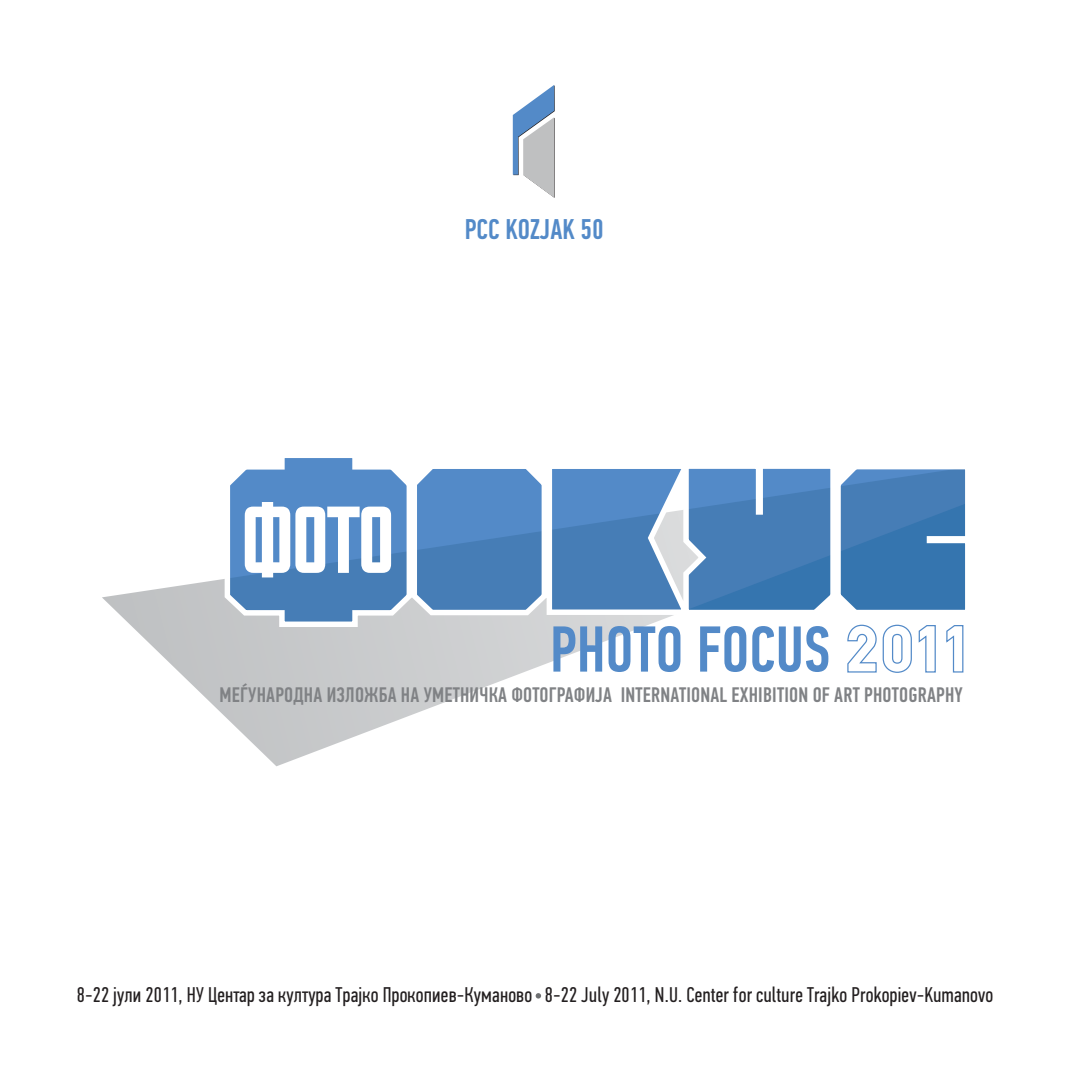
<style>
.page{position:relative;width:1077px;height:1087px;background:#fff}
.page>*{position:absolute;margin:0;border:0;box-sizing:border-box;transform-origin:0 0}
.t1{font:500 64.92px "PF Din Text Comp Pro";color:#538ac8}
.t2{font:500 28.53px "PF Din Text Comp Pro";color:#538ac8}
.t3{font:21.35px "PF Din Text Comp Pro";letter-spacing:.01em;color:#231f20}
.t4{font:500 21px "PF Din Text Comp Pro";letter-spacing:.01em;color:#808285}
.s1{font-family:"PF Din Text";font-weight:900;font-size:66.5px}
</style>
<div class="page">
<svg style="left:102px;top:579px;width:532px;height:187px"></svg>
<svg style="left:221px;top:579px;width:424px;height:51px;background:#ced0d1"></svg>
<svg style="left:225px;top:468px;width:741px;height:158px"></svg>
<svg style="left:228px;top:458px;width:180px;height:165px"></svg>
<svg style="left:512px;top:85px;width:42px;height:113px"></svg>
<svg style="left:535px;top:993px;width:6px;height:5px"></svg>
<h2 class="t2" style="left:464px;top:217px;width:141px">PCC KOZJAK 50</h2>
<h1 class="t1" style="left:550px;top:623px;width:425px">PHOTO FOCUS <span class="s1">2011</span></h1>
<p class="t4" style="left:219px;top:686px;width:744px">МЕЃУНАРОДНА ИЗЛОЖБА НА УМЕТНИЧКА ФОТОГРАФИЈА INTERNATIONAL EXHIBITION OF ART PHOTOGRAPHY</p>
<p class="t3" style="left:77px;top:985px;width:917px">8-22 јули 2011, НУ Центар за култура Трајко Прокопиев-Куманово 8-22 July 2011, N.U. Center for culture Trajko Prokopiev-Kumanovo</p>
</div>
